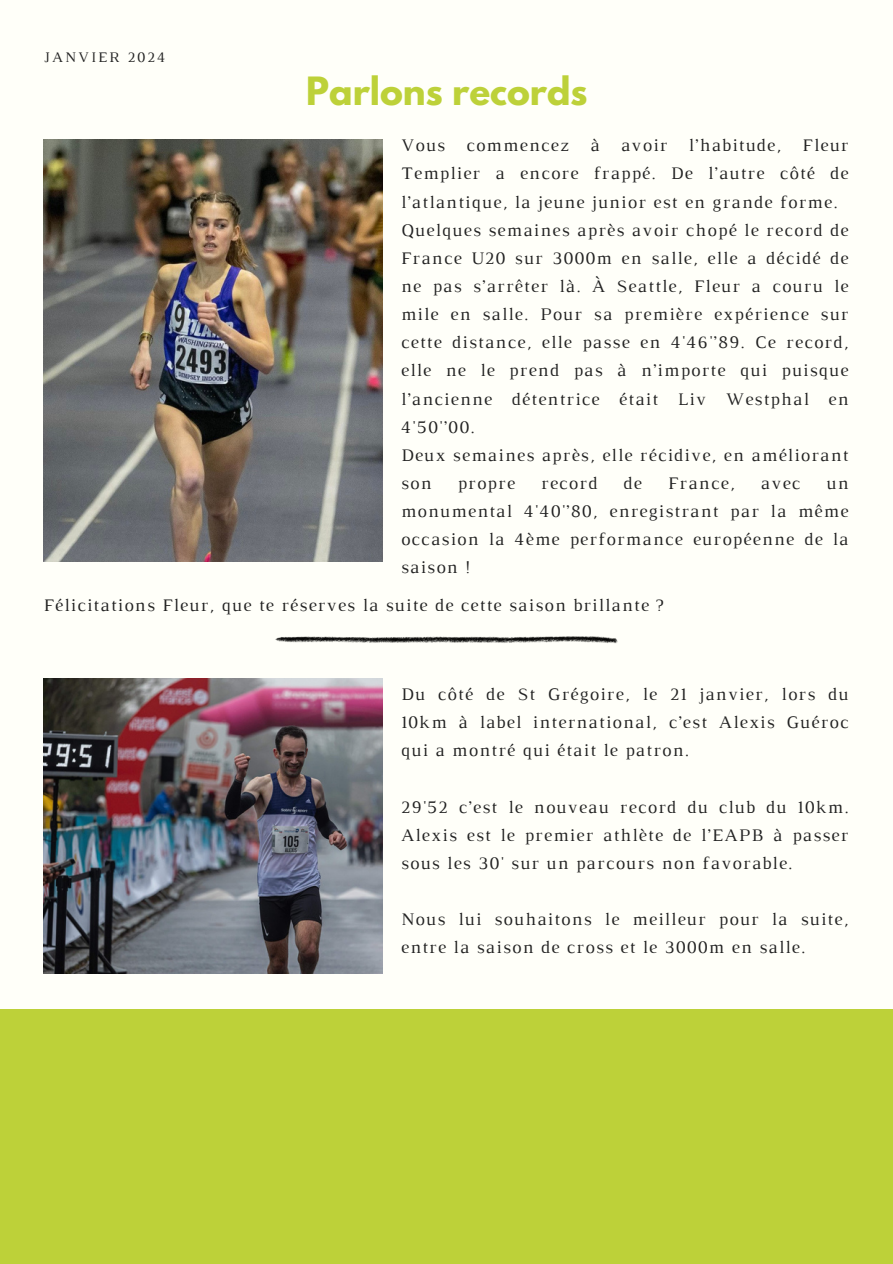
<style>
.page{position:relative;width:893px;height:1264px;background:#fff}
.page>*{position:absolute;margin:0;border:0;box-sizing:border-box;transform-origin:0 0}
.t1{font:700 34.5px "League Spartan";color:#bdd139}
.t2{font:18px/28.2px "Luthier";letter-spacing:.07em;color:#222;text-align:justify}
.t3{font:14.85px "Luthier";letter-spacing:.14em;color:#222}
</style>
<div class="page">
<div style="left:0;top:0;width:892px;height:1263px;background:#fffff9"></div>
<div style="left:0;top:1009px;width:892px;height:254px;background:#bdd139"></div>
<img style="left:44px;top:139px;width:338px;height:422px">
<svg style="left:275px;top:636px;width:343px;height:7px"></svg>
<img style="left:44px;top:678px;width:338px;height:295px">
<h1 class="t3" style="left:44px;top:52px;width:123px">JANVIER 2024</h1>
<p class="t1" style="left:306px;top:74px;width:283px">Parlons records</p>
<h2 class="t2" style="left:401px;top:133px;width:449px;text-align:left">Vous commencez à avoir l’habitude, Fleur Templier a encore frappé. De l’autre côté de l’atlantique, la jeune junior est en grande forme.<br>Quelques semaines après avoir chopé le record de France U20 sur 3000m en salle, elle a décidé de ne pas s’arrêter là. À Seattle, Fleur a couru le mile en salle. Pour sa première expérience sur cette distance, elle passe en 4'46'’89. Ce record, elle ne le prend pas à n’importe qui puisque l’ancienne détentrice était Liv Westphal en 4'50'’00.<br>Deux semaines après, elle récidive, en améliorant son</h2>
<h2 class="t2" style="left:457px;top:470px;width:59px">propre</h2>
<h2 class="t2" style="left:541px;top:470px;width:58px">record</h2>
<h2 class="t2" style="left:623px;top:470px;width:20px">de</h2>
<h2 class="t2" style="left:668px;top:470px;width:68px">France,</h2>
<h2 class="t2" style="left:760px;top:470px;width:41px">avec</h2>
<h2 class="t2" style="left:401px;top:470px;width:449px;text-indent:425px">un monumental 4'40'’80, enregistrant par la même occasion la 4ème performance européenne de la saison !</h2>
<h2 class="t2" style="left:44px;top:592px;width:621px">Félicitations Fleur, que te réserves la suite de cette saison brillante ?</h2>
<h2 class="t2" style="left:401px;top:681px;width:449px">Du côté de St Grégoire, le 21 janvier, lors du 10km à label international, c’est Alexis Guéroc qui a montré qui était le patron.</h2>
<p class="t2" style="left:401px;top:794px;width:449px">29'52 c’est le nouveau record du club du 10km.<br>Alexis est le premier athlète de l’EAPB à passer sous les 30' sur un parcours non favorable.</p>
<p class="t2" style="left:401px;top:906px;width:449px">Nous lui souhaitons le meilleur pour la suite, entre la saison de cross et le 3000m en salle.</p>
</div>
